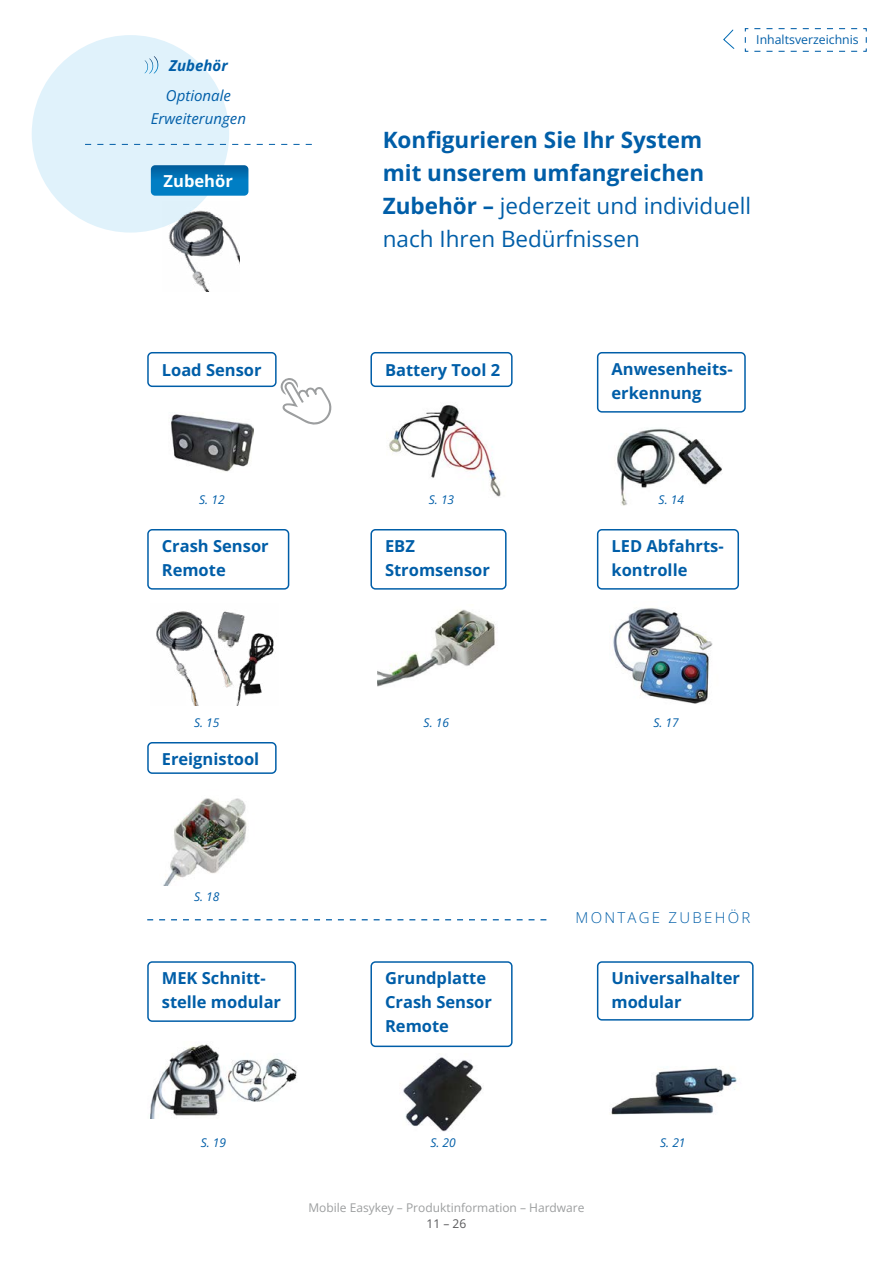
<style>
.page{position:relative;width:893px;height:1263px;background:#fff}
.page>*{position:absolute;margin:0;border:0;box-sizing:border-box;transform-origin:0 0}
.t1{font:700 22.5px/33px "Open Sans";color:#005ea8}
.t2{font:700 16.5px/24px "Open Sans";color:#005ea8}
.t3{font:700 16.5px "Open Sans";color:#fff}
.t4{font:italic 15px/22.5px "Open Sans";color:#005ea8;text-align:center}
.t5{font:300 15px "Open Sans";letter-spacing:.15em;color:#005ea8}
.t6{font:italic 700 15px "Open Sans";color:#005ea8}
.t7{font:12.3px "Open Sans";color:#005ea8}
.t8{font:12px "Open Sans";color:#9c9e9f}
.t9{font:italic 12px "Open Sans";color:#005ea8}
.t10{font:12px "Open Sans";color:#58585a}
.s1{font-weight:400}
</style>
<div class="page">
<svg style="left:723px;top:29px;width:12px;height:20px"></svg>
<svg style="left:744px;top:28px;width:123px;height:24px"></svg>
<div style="left:32px;top:35px;width:197px;height:198px;background:#e0f2fb;border-radius:50%"></div>
<svg style="left:85px;top:144px;width:227px;height:1px"></svg>
<svg style="left:145px;top:56px;width:13px;height:18px"></svg>
<svg style="left:147px;top:919px;width:399px;height:1px"></svg>
<svg style="left:280px;top:378px;width:52px;height:47px"></svg>
<div style="left:147px;top:352px;width:130px;height:35px;border:2px solid #005ea8;border-radius:4px"></div>
<img style="left:171px;top:414px;width:83px;height:58px">
<div style="left:370px;top:352px;width:143px;height:35px;border:2px solid #005ea8;border-radius:4px"></div>
<img style="left:389px;top:405px;width:112px;height:92px">
<div style="left:597px;top:352px;width:149px;height:61px;border:2px solid #005ea8;border-radius:4px"></div>
<img style="left:617px;top:428px;width:105px;height:78px">
<div style="left:147px;top:529px;width:142px;height:61px;border:2px solid #005ea8;border-radius:4px"></div>
<img style="left:156px;top:611px;width:118px;height:94px">
<img style="left:613px;top:608px;width:100px;height:96px">
<div style="left:597px;top:529px;width:142px;height:61px;border:2px solid #005ea8;border-radius:4px"></div>
<div style="left:370px;top:529px;width:137px;height:61px;border:2px solid #005ea8;border-radius:4px"></div>
<img style="left:378px;top:609px;width:118px;height:78px">
<div style="left:147px;top:742px;width:130px;height:32px;border:2px solid #005ea8;border-radius:4px"></div>
<img style="left:163px;top:798px;width:84px;height:87px">
<img style="left:150px;top:1044px;width:147px;height:74px">
<div style="left:147px;top:961px;width:149px;height:61px;border:2px solid #005ea8;border-radius:4px"></div>
<div style="left:597px;top:961px;width:157px;height:59px;border:2px solid #005ea8;border-radius:4px"></div>
<img style="left:610px;top:1066px;width:127px;height:49px">
<div style="left:370px;top:961px;width:143px;height:86px;border:2px solid #005ea8;border-radius:4px"></div>
<img style="left:403px;top:1057px;width:79px;height:75px">
<svg style="left:151px;top:165px;width:97px;height:31px;background:#0577ba"></svg>
<img style="left:164px;top:202px;width:75px;height:89px">
<p class="t6" style="left:169px;top:55px;width:60px">Zubehör</p>
<p class="t4" style="left:151px;top:84px;width:97px">Optionale<br>Erweiterungen</p>
<p class="t3" style="left:164px;top:169px;width:71px">Zubehör</p>
<p class="t7" style="left:756px;top:31px;width:104px">Inhaltsverzeichnis</p>
<h1 class="t1" style="left:383px;top:122px;width:370px">Konfigurieren Sie Ihr System<br>mit unserem umfangreichen<br>Zubehör – <span class="s1">jederzeit und individuell nach Ihren Bedürfnissen</span></h1>
<p class="t2" style="left:162px;top:357px;width:101px">Load Sensor</p>
<p class="t2" style="left:385px;top:357px;width:117px">Battery Tool 2</p>
<p class="t2" style="left:611px;top:356px;width:123px">Anwesenheits&shy;erkennung</p>
<p class="t9" style="left:199px;top:491px;width:27px">S. 12</p>
<p class="t9" style="left:429px;top:491px;width:27px">S. 13</p>
<p class="t9" style="left:659px;top:491px;width:27px">S. 14</p>
<p class="t2" style="left:162px;top:533px;width:108px">Crash Sensor<br>Remote</p>
<p class="t2" style="left:611px;top:533px;width:114px">LED Abfahrts&shy;kontrolle</p>
<p class="t2" style="left:385px;top:533px;width:106px">EBZ<br>Stromsensor</p>
<p class="t9" style="left:194px;top:714px;width:27px">S. 15</p>
<p class="t2" style="left:162px;top:746px;width:99px">Ereignistool</p>
<p class="t9" style="left:194px;top:888px;width:27px">S. 18</p>
<p class="t9" style="left:424px;top:714px;width:27px">S. 16</p>
<p class="t9" style="left:653px;top:714px;width:27px">S. 17</p>
<p class="t5" style="left:575px;top:907px;width:176px">MONTAGE ZUBEHÖR</p>
<p class="t2" style="left:162px;top:965px;width:121px">MEK Schnitt&shy;stelle modular</p>
<p class="t2" style="left:611px;top:965px;width:130px">Universalhalter modular</p>
<p class="t2" style="left:385px;top:965px;width:108px">Grundplatte<br>Crash Sensor<br>Remote</p>
<p class="t9" style="left:201px;top:1134px;width:27px">S. 19</p>
<p class="t9" style="left:430px;top:1134px;width:27px">S. 20</p>
<p class="t9" style="left:660px;top:1134px;width:27px">S. 21</p>
<p class="t8" style="left:308px;top:1199px;width:278px">Mobile Easykey – Produktinformation – Hardware</p>
<p class="t10" style="left:427px;top:1215px;width:41px">11 – 26</p>
</div>
